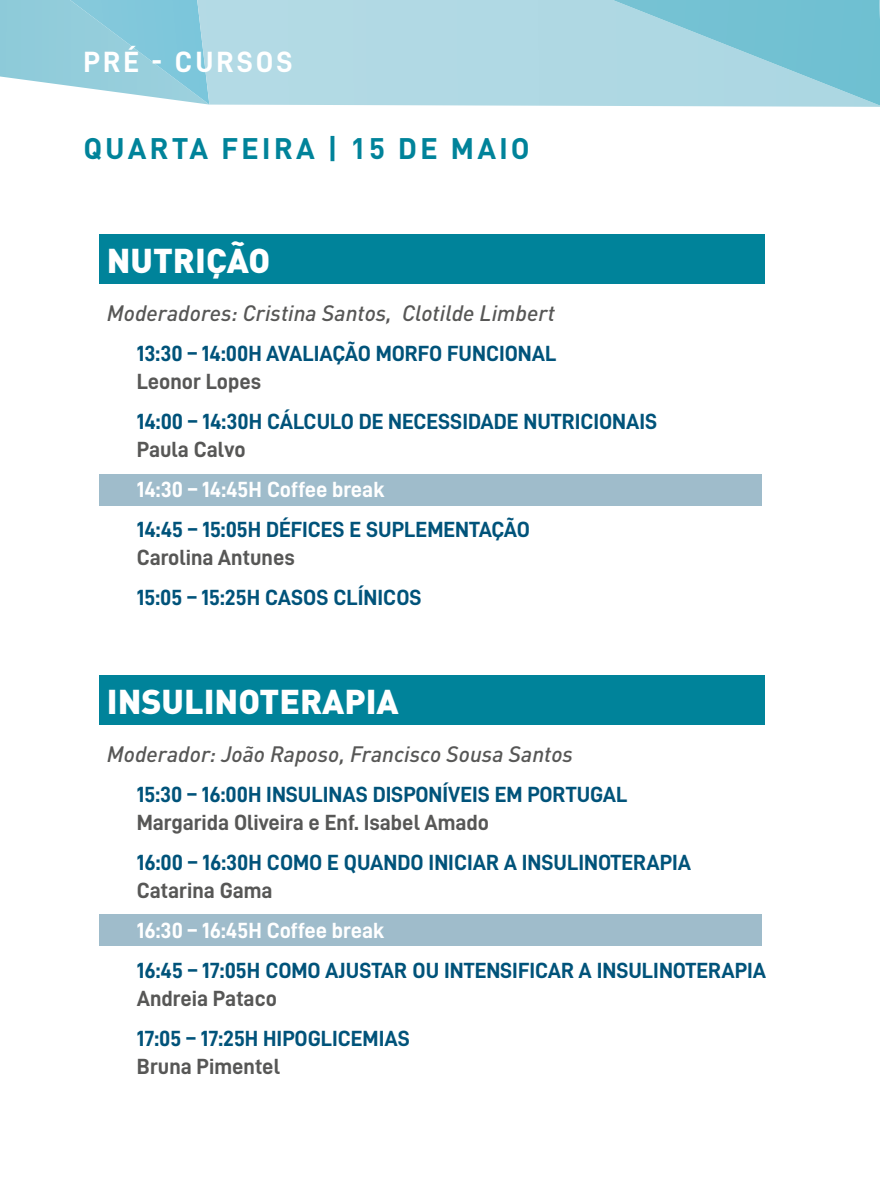
<style>
.page{position:relative;width:880px;height:1191px;background:#fff}
.page>*{position:absolute;margin:0;border:0;box-sizing:border-box;transform-origin:0 0}
.t1{font:900 34px "DIN Pro";color:#fff}
.t2{font:700 29.4px "DIN Pro";letter-spacing:.1em;color:#00839a}
.t3{font:29.4px "D DIN Bold";letter-spacing:.1em;color:#fff}
.t4{font:22px "D DIN Bold";color:#00537a}
.t5{font:22px "D DIN Bold";color:#575756}
.t6{font:italic 500 22px "DIN Pro";color:#575756}
.t7{font:22px "D DIN Bold";color:#fff}
</style>
<div class="page">
<svg style="left:0;top:0;width:197px;height:103px;background:#9bd1df"></svg>
<div style="left:197px;top:0;width:683px;height:107px;background:#b1d9e4"></div>
<svg style="left:613px;top:0;width:267px;height:106px;background:#8fccda"></svg>
<div style="left:99px;top:474px;width:663px;height:32px;background:#9fbccb"></div>
<div style="left:99px;top:234px;width:666px;height:50px;background:#00839a"></div>
<div style="left:99px;top:914px;width:663px;height:32px;background:#9fbccb"></div>
<div style="left:99px;top:674px;width:666px;height:50px;background:#00839a"></div>
<h2 class="t3" style="left:83px;top:46px;width:211px">PRÉ - CURSOS</h2>
<h2 class="t2" style="left:83px;top:128px;width:448px">QUARTA FEIRA | 15 DE MAIO</h2>
<h1 class="t1" style="left:107px;top:238px;width:165px">NUTRIÇÃO</h1>
<p class="t6" style="left:107px;top:296px;width:449px">Moderadores: Cristina Santos, Clotilde Limbert</p>
<p class="t4" style="left:137px;top:341px;width:421px">13:30 – 14:00H AVALIAÇÃO MORFO FUNCIONAL</p>
<p class="t5" style="left:137px;top:369px;width:126px">Leonor Lopes</p>
<p class="t4" style="left:137px;top:409px;width:522px">14:00 – 14:30H CÁLCULO DE NECESSIDADE NUTRICIONAIS</p>
<p class="t5" style="left:137px;top:437px;width:110px">Paula Calvo</p>
<p class="t7" style="left:137px;top:477px;width:249px">14:30 – 14:45H Coffee break</p>
<p class="t4" style="left:137px;top:517px;width:395px">14:45 – 15:05H DÉFICES E SUPLEMENTAÇÃO</p>
<p class="t5" style="left:137px;top:545px;width:160px">Carolina Antunes</p>
<p class="t4" style="left:137px;top:585px;width:286px">15:05 – 15:25H CASOS CLÍNICOS</p>
<h1 class="t1" style="left:107px;top:678px;width:293px">INSULINOTERAPIA</h1>
<p class="t6" style="left:107px;top:736px;width:468px">Moderador: João Raposo, Francisco Sousa Santos</p>
<p class="t4" style="left:137px;top:782px;width:492px">15:30 – 16:00H INSULINAS DISPONÍVEIS EM PORTUGAL</p>
<p class="t5" style="left:137px;top:810px;width:354px">Margarida Oliveira e Enf. Isabel Amado</p>
<p class="t4" style="left:137px;top:850px;width:556px">16:00 – 16:30H COMO E QUANDO INICIAR A INSULINOTERAPIA</p>
<p class="t5" style="left:137px;top:878px;width:137px">Catarina Gama</p>
<p class="t7" style="left:137px;top:918px;width:249px">16:30 – 16:45H Coffee break</p>
<p class="t4" style="left:137px;top:958px;width:631px">16:45 – 17:05H COMO AJUSTAR OU INTENSIFICAR A INSULINOTERAPIA</p>
<p class="t5" style="left:137px;top:986px;width:142px">Andreia Pataco</p>
<p class="t4" style="left:137px;top:1026px;width:274px">17:05 – 17:25H HIPOGLICEMIAS</p>
<p class="t5" style="left:137px;top:1054px;width:145px">Bruna Pimentel</p>
</div>
